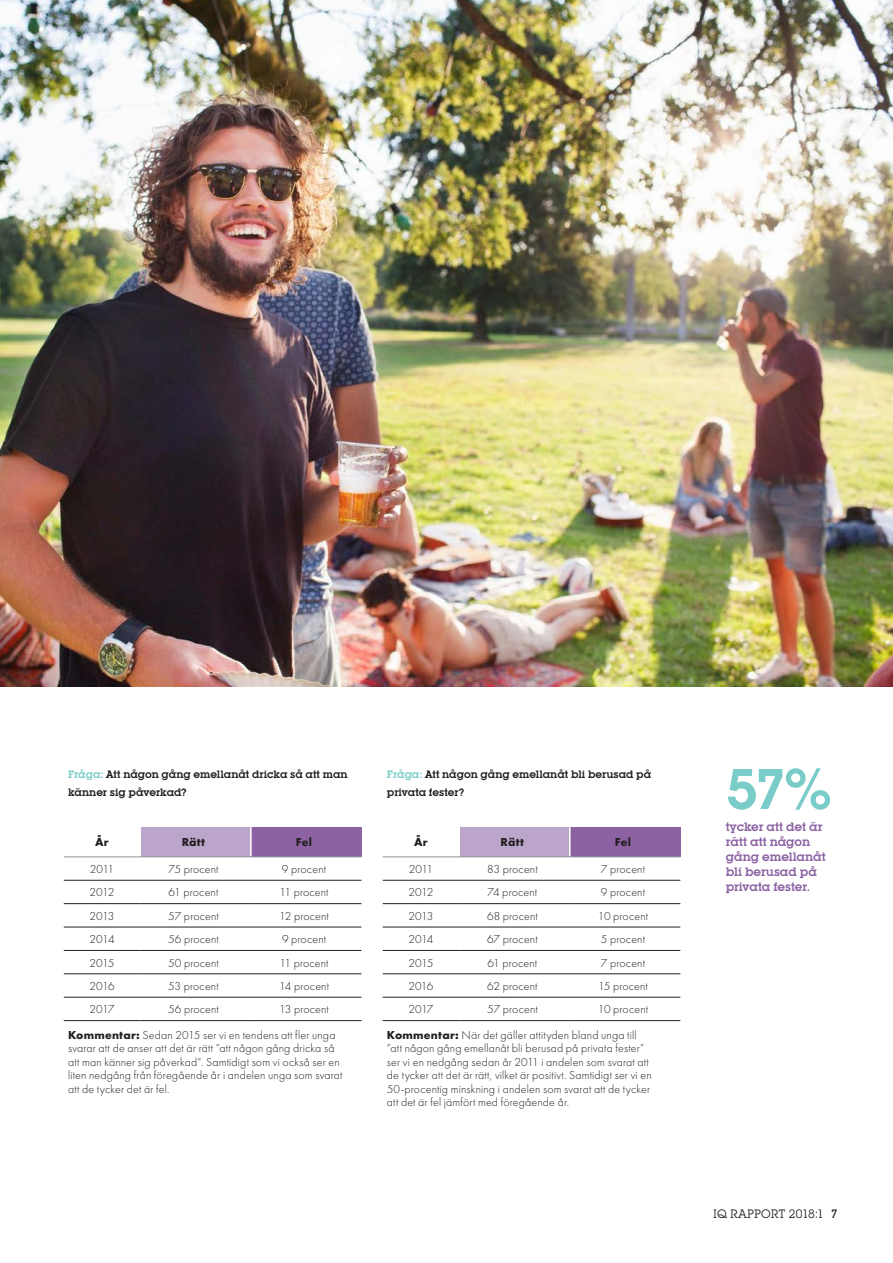
<style>
.page{position:relative;width:893px;height:1263px;background:#fff}
.page>*{position:absolute;margin:0;border:0;box-sizing:border-box;transform-origin:0 0}
.t1{font:600 56.1px "Lubalin Graph IT Cby BT";color:#7accc8}
.t2{font:12px/13.5px "Futura PT Light";letter-spacing:.01em;color:#231f20}
.t3{font:600 12px/15px "Lubalin Graph IT Cby BT";letter-spacing:-.01em;color:#8c62a3}
.t4{font:12px "Futura PT Bold";letter-spacing:.02em;color:#231f20}
.t5{font:12px "Lubalin Graph IT Cby BT";color:#231f20}
.t6{font:600 10.5px/18px "Lubalin Graph IT Cby BT";letter-spacing:-.005em;color:#231f20}
.s1{color:#7accc8}
.s2{font-family:"Futura PT Bold"}
.s3{font-weight:500}
</style>
<div class="page">
<div style="left:140px;top:827px;width:111px;height:30px;background:#bca5cb"></div>
<div style="left:251px;top:827px;width:110px;height:30px;background:#8c62a3"></div>
<hr style="left:64px;top:880px;width:76px;height:1px;background:#231f20">
<hr style="left:140px;top:880px;width:111px;height:1px;background:#231f20">
<hr style="left:251px;top:880px;width:110px;height:1px;background:#231f20">
<hr style="left:64px;top:903px;width:76px;height:1px;background:#231f20">
<hr style="left:140px;top:903px;width:111px;height:1px;background:#231f20">
<hr style="left:251px;top:903px;width:110px;height:1px;background:#231f20">
<hr style="left:64px;top:927px;width:76px;height:1px;background:#231f20">
<hr style="left:140px;top:927px;width:111px;height:1px;background:#231f20">
<hr style="left:251px;top:927px;width:110px;height:1px;background:#231f20">
<hr style="left:64px;top:950px;width:76px;height:1px;background:#231f20">
<hr style="left:140px;top:950px;width:111px;height:1px;background:#231f20">
<hr style="left:251px;top:950px;width:110px;height:1px;background:#231f20">
<hr style="left:64px;top:973px;width:76px;height:1px;background:#231f20">
<hr style="left:140px;top:973px;width:111px;height:1px;background:#231f20">
<hr style="left:251px;top:973px;width:110px;height:1px;background:#231f20">
<hr style="left:64px;top:997px;width:76px;height:1px;background:#231f20">
<hr style="left:140px;top:997px;width:111px;height:1px;background:#231f20">
<hr style="left:251px;top:997px;width:110px;height:1px;background:#231f20">
<hr style="left:64px;top:1020px;width:76px;height:1px;background:#231f20">
<hr style="left:140px;top:1020px;width:111px;height:1px;background:#231f20">
<hr style="left:251px;top:1020px;width:110px;height:1px;background:#231f20">
<svg style="left:140px;top:827px;width:1px;height:29px"></svg>
<hr style="left:250px;top:827px;width:2px;height:29px;background:#fff">
<hr style="left:64px;top:856px;width:76px;height:1px;background:#939598">
<hr style="left:140px;top:856px;width:111px;height:1px;background:#939598">
<hr style="left:251px;top:856px;width:110px;height:1px;background:#939598">
<div style="left:459px;top:827px;width:111px;height:30px;background:#bca5cb"></div>
<div style="left:570px;top:827px;width:110px;height:30px;background:#8c62a3"></div>
<hr style="left:383px;top:880px;width:76px;height:1px;background:#231f20">
<hr style="left:459px;top:880px;width:111px;height:1px;background:#231f20">
<hr style="left:570px;top:880px;width:110px;height:1px;background:#231f20">
<hr style="left:383px;top:903px;width:76px;height:1px;background:#231f20">
<hr style="left:459px;top:903px;width:111px;height:1px;background:#231f20">
<hr style="left:570px;top:903px;width:110px;height:1px;background:#231f20">
<hr style="left:383px;top:927px;width:76px;height:1px;background:#231f20">
<hr style="left:459px;top:927px;width:111px;height:1px;background:#231f20">
<hr style="left:570px;top:927px;width:110px;height:1px;background:#231f20">
<hr style="left:383px;top:950px;width:76px;height:1px;background:#231f20">
<hr style="left:459px;top:950px;width:111px;height:1px;background:#231f20">
<hr style="left:570px;top:950px;width:110px;height:1px;background:#231f20">
<hr style="left:383px;top:973px;width:76px;height:1px;background:#231f20">
<hr style="left:459px;top:973px;width:111px;height:1px;background:#231f20">
<hr style="left:570px;top:973px;width:110px;height:1px;background:#231f20">
<hr style="left:383px;top:997px;width:76px;height:1px;background:#231f20">
<hr style="left:459px;top:997px;width:111px;height:1px;background:#231f20">
<hr style="left:570px;top:997px;width:110px;height:1px;background:#231f20">
<hr style="left:383px;top:1020px;width:76px;height:1px;background:#231f20">
<hr style="left:459px;top:1020px;width:111px;height:1px;background:#231f20">
<hr style="left:570px;top:1020px;width:110px;height:1px;background:#231f20">
<hr style="left:458px;top:827px;width:2px;height:29px;background:#fff">
<hr style="left:569px;top:827px;width:2px;height:29px;background:#fff">
<hr style="left:383px;top:856px;width:76px;height:1px;background:#939598">
<hr style="left:459px;top:856px;width:111px;height:1px;background:#939598">
<hr style="left:570px;top:856px;width:110px;height:1px;background:#939598">
<img style="left:0;top:0;width:893px;height:687px">
<p class="t6" style="left:68px;top:765px;width:281px"><span class="s1">Fråga:</span> Att någon gång emellanåt dricka så att man känner sig påverkad?</p>
<p class="t4" style="left:95px;top:835px;width:15px">År</p>
<p class="t4" style="left:182px;top:835px;width:25px">Rätt</p>
<p class="t4" style="left:296px;top:835px;width:18px">Fel</p>
<p class="t2" style="left:90px;top:862px;width:26px">2011</p>
<p class="t2" style="left:168px;top:862px;width:52px">75 procent</p>
<p class="t2" style="left:282px;top:862px;width:46px">9 procent</p>
<p class="t2" style="left:90px;top:886px;width:26px">2012</p>
<p class="t2" style="left:169px;top:886px;width:51px">61 procent</p>
<p class="t2" style="left:279px;top:886px;width:51px">11 procent</p>
<p class="t2" style="left:90px;top:909px;width:26px">2013</p>
<p class="t2" style="left:168px;top:909px;width:52px">57 procent</p>
<p class="t2" style="left:279px;top:909px;width:51px">12 procent</p>
<p class="t2" style="left:90px;top:932px;width:27px">2014</p>
<p class="t2" style="left:168px;top:932px;width:52px">56 procent</p>
<p class="t2" style="left:282px;top:932px;width:46px">9 procent</p>
<p class="t2" style="left:90px;top:956px;width:27px">2015</p>
<p class="t2" style="left:168px;top:956px;width:52px">50 procent</p>
<p class="t2" style="left:279px;top:956px;width:51px">11 procent</p>
<p class="t2" style="left:89px;top:979px;width:27px">2016</p>
<p class="t2" style="left:168px;top:979px;width:52px">53 procent</p>
<p class="t2" style="left:279px;top:979px;width:52px">14 procent</p>
<p class="t2" style="left:90px;top:1003px;width:27px">2017</p>
<p class="t2" style="left:168px;top:1003px;width:52px">56 procent</p>
<p class="t2" style="left:68px;top:997px;width:269px;line-height:25.3px;text-indent:211px">13 procent<br><span class="s2">Kommentar:</span> Sedan 2015 ser vi en tendens att fler unga</p>
<p class="t2" style="left:68px;top:1041px;width:276px">svarar att de anser att det är rätt ”att någon gång dricka så att man känner sig påverkad”. Samtidigt som vi också ser en liten nedgång från föregående år i andelen unga som svarat att de tycker det är fel.</p>
<p class="t6" style="left:387px;top:765px;width:266px"><span class="s1">Fråga:</span> Att någon gång emellanåt bli berusad på privata fester?</p>
<p class="t4" style="left:414px;top:835px;width:15px">År</p>
<p class="t4" style="left:501px;top:835px;width:25px">Rätt</p>
<p class="t4" style="left:615px;top:835px;width:18px">Fel</p>
<p class="t2" style="left:409px;top:862px;width:26px">2011</p>
<p class="t2" style="left:487px;top:862px;width:52px">83 procent</p>
<p class="t2" style="left:601px;top:862px;width:46px">7 procent</p>
<p class="t2" style="left:409px;top:886px;width:26px">2012</p>
<p class="t2" style="left:488px;top:886px;width:51px">74 procent</p>
<p class="t2" style="left:601px;top:886px;width:46px">9 procent</p>
<p class="t2" style="left:408px;top:909px;width:26px">2013</p>
<p class="t2" style="left:487px;top:909px;width:52px">68 procent</p>
<p class="t2" style="left:598px;top:909px;width:52px">10 procent</p>
<p class="t2" style="left:408px;top:932px;width:27px">2014</p>
<p class="t2" style="left:487px;top:932px;width:52px">67 procent</p>
<p class="t2" style="left:601px;top:932px;width:46px">5 procent</p>
<p class="t2" style="left:408px;top:956px;width:27px">2015</p>
<p class="t2" style="left:487px;top:956px;width:51px">61 procent</p>
<p class="t2" style="left:601px;top:956px;width:46px">7 procent</p>
<p class="t2" style="left:408px;top:979px;width:27px">2016</p>
<p class="t2" style="left:487px;top:979px;width:52px">62 procent</p>
<p class="t2" style="left:598px;top:979px;width:51px">15 procent</p>
<p class="t2" style="left:408px;top:1003px;width:27px">2017</p>
<p class="t2" style="left:487px;top:1003px;width:52px">57 procent</p>
<p class="t2" style="left:387px;top:997px;width:263px;line-height:25.5px;text-indent:211px">10 procent<br><span class="s2">Kommentar:</span> När det gäller attityden bland unga till</p>
<p class="t2" style="left:387px;top:1042px;width:266px">”att någon gång emellanåt bli berusad på privata fester” ser vi en nedgång sedan år 2011 i andelen som svarat att de tycker att det är rätt, vilket är positivt. Samtidigt ser vi en 50-procentig minskning i andelen som svarat att de tycker att det är fel jämfört med föregående år.</p>
<h1 class="t1" style="left:726px;top:755px;width:108px">57%</h1>
<p class="t3" style="left:726px;top:819px;width:101px">tycker att det är rätt att någon gång emellanåt bli berusad på privata fester.</p>
<p class="t5" style="left:713px;top:1206px;width:126px">IQ RAPPORT 2018:1 <span class="s3">7</span></p>
</div>
